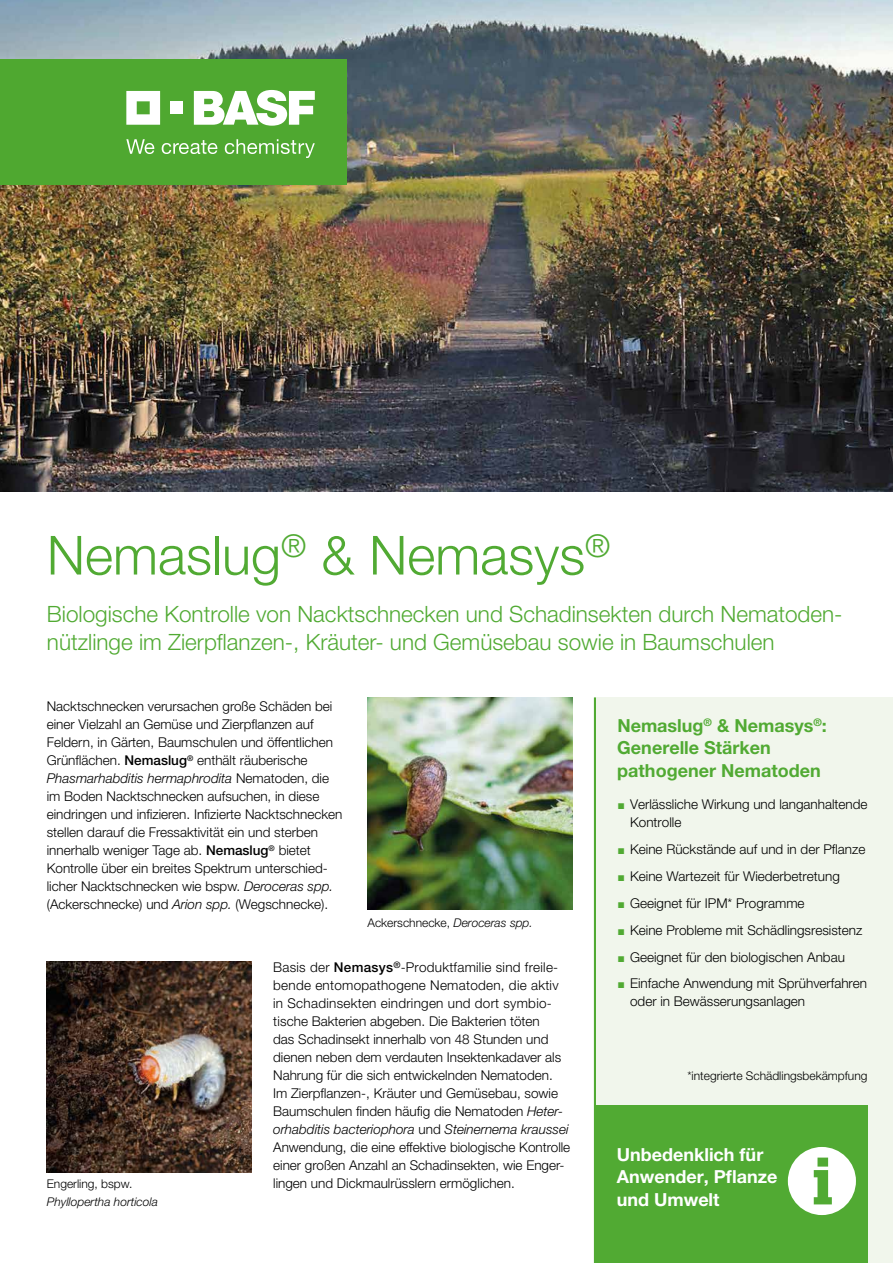
<style>
.page{position:relative;width:893px;height:1263px;background:#fff}
.page>*{position:absolute;margin:0;border:0;box-sizing:border-box;transform-origin:0 0}
.t1{font:300 54px "Helvetica Neue LT Pro";color:#51aa33}
.t2{font:300 22.5px/28.3px "Helvetica Neue LT Pro";color:#51aa33}
.t3{font:700 18px/22.5px "Helvetica Neue LT Pro";color:#51aa33}
.t4{font:700 18px/22.5px "Helvetica Neue LT Pro";color:#fff}
.t5{font:300 13.5px/18px "Helvetica Neue LT Pro";color:#000}
.t6{font:300 12px "Helvetica Neue LT Pro";color:#000}
.t7{font:italic 300 12px "Helvetica Neue LT Pro";color:#000}
.s1{font-weight:500}
.s2{font-style:italic}
.s3{color:#51aa33}
</style>
<div class="page">
<hr style="left:594px;top:697px;width:3px;height:566px;background:#51aa33">
<img style="left:367px;top:697px;width:206px;height:212px">
<img style="left:47px;top:961px;width:205px;height:212px">
<div style="left:596px;top:697px;width:297px;height:566px;background:#f1f6ec"></div>
<div style="left:595px;top:1105px;width:272px;height:158px;background:#51aa33"></div>
<svg style="left:788px;top:1147px;width:68px;height:68px"></svg>
<img style="left:0;top:0;width:893px;height:491px">
<div style="left:0;top:60px;width:346px;height:125px;background:#4fa830"></div>
<svg style="left:126px;top:91px;width:34px;height:34px"></svg>
<div style="left:170px;top:101px;width:13px;height:13px;background:#fff"></div>
<svg style="left:193px;top:90px;width:122px;height:36px"></svg>
<svg style="left:126px;top:139px;width:28px;height:15px"></svg>
<svg style="left:161px;top:140px;width:56px;height:14px"></svg>
<svg style="left:224px;top:139px;width:91px;height:19px"></svg>
<h1 class="t1" style="left:47px;top:522px;width:565px">Nemaslug<sup>®</sup> &amp; Nemasys<sup>®</sup></h1>
<h2 class="t2" style="left:47px;top:599px;width:797px">Biologische Kontrolle von Nacktschnecken und Schadinsekten durch Nematoden&shy;nützlinge im Zierpflanzen-, Kräuter- und Gemüsebau sowie in Baumschulen</h2>
<p class="t5" style="left:47px;top:697px;width:297px">Nacktschnecken verursachen große Schäden bei einer Vielzahl an Gemüse und Zierpflanzen auf Feldern, in Gärten, Baumschulen und öffentlichen Grünflächen. <span class="s1">Nemaslug</span><sup>®</sup> enthält räuberische <span class="s2">Phasmarhabditis hermaphrodita</span> Nematoden, die im Boden Nacktschnecken aufsuchen, in diese eindringen und infizieren. Infizierte Nacktschnecken stellen darauf die Fressaktivität ein und sterben innerhalb weniger Tage ab. <span class="s1">Nemaslug</span><sup>®</sup> bietet Kontrolle über ein breites Spektrum unterschied&shy;licher Nacktschnecken wie bspw. <span class="s2">Deroceras spp. </span>(Ackerschnecke) und <span class="s2">Arion spp.</span> (Wegschnecke).</p>
<p class="t6" style="left:367px;top:915px;width:167px">Ackerschnecke, <span class="s2">Deroceras spp.</span></p>
<p class="t6" style="left:47px;top:1176px;width:87px">Engerling, bspw.</p>
<p class="t7" style="left:47px;top:1195px;width:113px">Phyllopertha horticola</p>
<p class="t5" style="left:273px;top:958px;width:299px">Basis der <span class="s1">Nemasys</span><sup>®</sup>-Produktfamilie sind freile&shy;bende entomopathogene Nematoden, die aktiv in Schadinsekten eindringen und dort symbio&shy;tische Bakterien abgeben. Die Bakterien töten<br>das Schadinsekt innerhalb von 48 Stunden und dienen neben dem verdauten Insektenkadaver als Nahrung für die sich entwickelnden Nematoden.<br>Im Zierpflanzen-, Kräuter und Gemüsebau, sowie Baumschulen finden häufig die Nematoden <span class="s2">Heter&shy;orhabditis bacteriophora</span> und <span class="s2">Steinernema kraussei </span>Anwendung, die eine effektive biologische Kontrolle einer großen Anzahl an Schadinsekten, wie Enger&shy;lingen und Dickmaulrüsslern ermöglichen.</p>
<h3 class="t3" style="left:617px;top:713px;width:211px">Nemaslug<sup>®</sup> &amp; Nemasys<sup>®</sup>:<br>Generelle Stärken pathogener Nematoden</h3>
<p class="t5" style="left:630px;top:795px;width:239px;text-indent:-13px"><span class="s3">▪</span> Verlässliche Wirkung und langanhaltende<br>Kontrolle</p>
<p class="t5" style="left:617px;top:840px;width:250px"><span class="s3">▪</span> Keine Rückstände auf und in der Pflanze</p>
<p class="t5" style="left:617px;top:867px;width:224px"><span class="s3">▪</span> Keine Wartezeit für Wiederbetretung</p>
<p class="t5" style="left:617px;top:894px;width:189px"><span class="s3">▪</span> Geeignet für IPM* Programme</p>
<p class="t5" style="left:617px;top:921px;width:247px"><span class="s3">▪</span> Keine Probleme mit Schädlings resistenz</p>
<p class="t5" style="left:617px;top:948px;width:229px"><span class="s3">▪</span> Geeignet für den biologischen Anbau</p>
<p class="t5" style="left:630px;top:974px;width:239px;text-indent:-13px"><span class="s3">▪</span> Einfache Anwendung mit Sprüh verfahren oder in Bewässerungs anlagen</p>
<p class="t6" style="left:687px;top:1068px;width:182px">*integrierte Schädlingsbekämpfung</p>
<h3 class="t4" style="left:617px;top:1143px;width:162px">Unbedenklich für<br>Anwender, Pflanze und Umwelt</h3>
</div>
